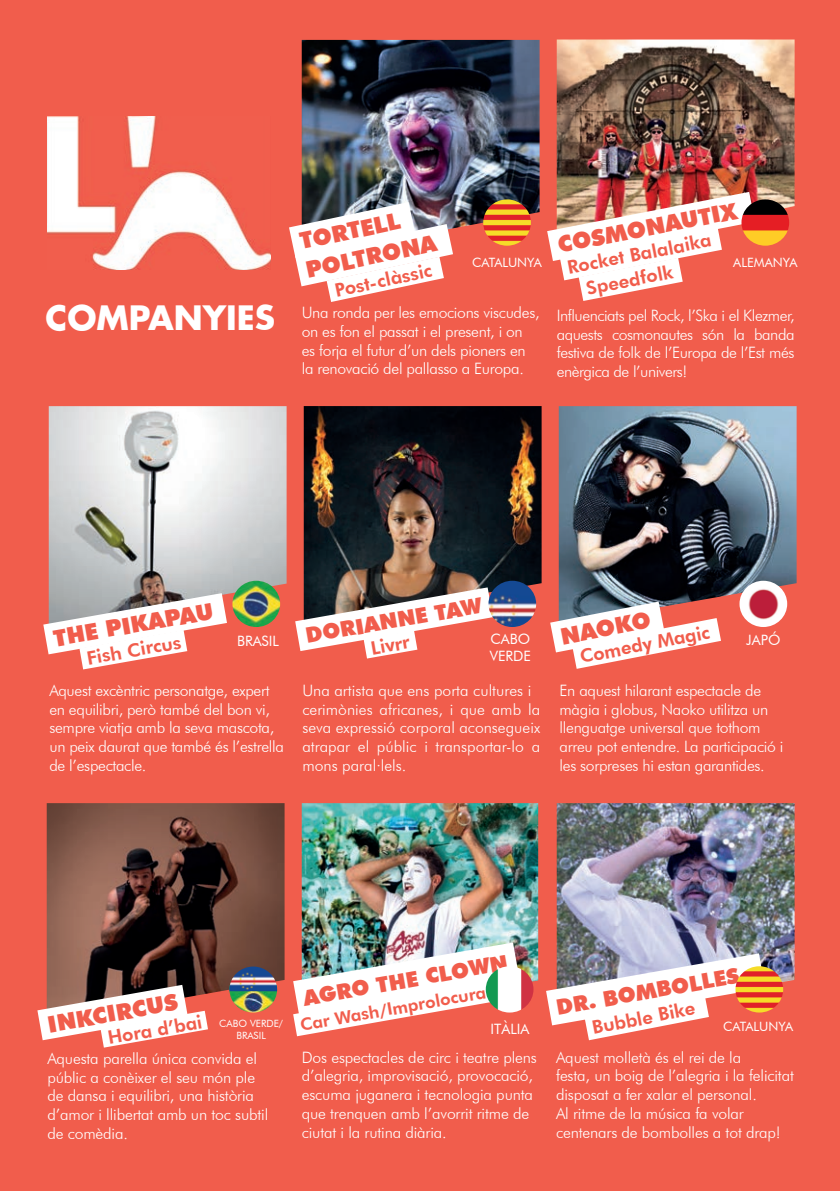
<style>
.page{position:relative;width:840px;height:1191px;background:#fff}
.page>*{position:absolute;margin:0;border:0;box-sizing:border-box;transform-origin:0 0}
.t1{font:700 32.8px "Futura";color:#fff}
.t2{font:900 22.8px/29.4px "Futura BT";color:#f15d4c}
.t3{font:900 21.4px "Futura BT";color:#f15d4c}
.t4{font:800 18.6px "Futura BT";color:#f15d4c}
.t5{font:800 17.2px "Futura BT";color:#f15d4c}
.t6{font:300 15.8px/18.8px "Futura BT";letter-spacing:-.01em;color:#fff}
.t7{font:14.2px/17.2px "Futura BT";color:#fff}
.t8{font:12.8px "Futura BT";color:#fff}
.t9{font:10px/12px "Futura BT";color:#fff;text-align:center}
</style>
<div class="page">
<div style="left:0;top:0;width:839px;height:1190px;background:#f15d4c"></div>
<img style="left:48px;top:116px;width:223px;height:153px">
<img style="left:301px;top:40px;width:238px;height:189px">
<img style="left:49px;top:406px;width:237px;height:200px">
<img style="left:556px;top:39px;width:238px;height:190px">
<img style="left:303px;top:406px;width:238px;height:200px">
<img style="left:558px;top:406px;width:238px;height:205px">
<img style="left:47px;top:803px;width:237px;height:210px">
<img style="left:301px;top:803px;width:237px;height:190px">
<img style="left:556px;top:803px;width:238px;height:193px">
<svg style="left:289px;top:202px;width:164px;height:100px"></svg>
<svg style="left:43px;top:593px;width:184px;height:76px"></svg>
<svg style="left:295px;top:587px;width:193px;height:71px"></svg>
<svg style="left:550px;top:601px;width:170px;height:68px"></svg>
<svg style="left:37px;top:984px;width:171px;height:63px"></svg>
<img style="left:293px;top:942px;width:226px;height:94px">
<img style="left:483px;top:199px;width:47px;height:47px">
<img style="left:754px;top:199px;width:34px;height:47px">
<img style="left:232px;top:581px;width:48px;height:46px">
<img style="left:488px;top:581px;width:48px;height:46px">
<img style="left:739px;top:581px;width:47px;height:46px">
<img style="left:229px;top:991px;width:48px;height:21px">
<img style="left:229px;top:966px;width:48px;height:25px">
<img style="left:485px;top:966px;width:48px;height:46px">
<img style="left:764px;top:966px;width:18px;height:46px">
<svg style="left:547px;top:192px;width:207px;height:109px"></svg>
<svg style="left:546px;top:953px;width:218px;height:87px"></svg>
<h1 class="t1" style="left:46px;top:294px;width:231px">COMPANYIES</h1>
<h2 class="t2" style="left:297px;top:227px;width:135px;rotate:-12deg">TORTELL<br>POLTRONA</h2>
<h2 class="t2" style="left:554px;top:230px;width:183px;rotate:-11deg">COSMONAUTIX</h2>
<p class="t4" style="left:565px;top:256px;width:148px;rotate:-11deg">Rocket Balalaika</p>
<p class="t8" style="left:472px;top:255px;width:71px">CATALUNYA</p>
<p class="t8" style="left:732px;top:255px;width:66px">ALEMANYA</p>
<p class="t4" style="left:584px;top:277px;width:89px;rotate:-11deg">Speedfolk</p>
<p class="t4" style="left:332px;top:279px;width:100px;rotate:-12deg">Post-clàssic</p>
<p class="t6" style="left:301px;top:303px;width:239px">Una ronda per les emocions viscudes, on es fon el passat i el present, i on es forja el futur d’un dels pioners en la renovació del pallasso a Europa.</p>
<p class="t6" style="left:556px;top:306px;width:239px;text-align:justify">Influenciats pel Rock, l’Ska i el Klezmer, aquests cosmonautes són la banda festiva de folk de l’Europa de l’Est més enèrgica de l’univers!</p>
<h2 class="t2" style="left:51px;top:624px;width:163px;rotate:-10deg">THE PIKAPAU</h2>
<h3 class="t3" style="left:303px;top:623px;width:180px;rotate:-10deg">DORIANNE TAW</h3>
<h2 class="t2" style="left:557px;top:622px;width:93px;rotate:-11deg">NAOKO</h2>
<p class="t4" style="left:577px;top:645px;width:133px;rotate:-11deg">Comedy Magic</p>
<p class="t7" style="left:237px;top:632px;width:44px">BRASIL</p>
<p class="t7" style="left:489px;top:630px;width:43px">CABO<br>VERDE</p>
<p class="t7" style="left:745px;top:631px;width:36px">JAPÓ</p>
<p class="t4" style="left:85px;top:647px;width:97px;rotate:-10deg">Fish Circus</p>
<p class="t4" style="left:369px;top:637px;width:41px;rotate:-10deg">Livrr</p>
<p class="t6" style="left:49px;top:680px;width:236px">Aquest excèntric personatge, expert en equilibri, però també del bon vi, sempre viatja amb la seva mascota, un peix daurat que també és l’estrella de l’espectacle.</p>
<p class="t6" style="left:302px;top:680px;width:239px">Una artista que ens porta cultures i cerimònies africanes, i que amb la seva expressió corporal aconsegueix atrapar el públic i transportar-lo a mons paral·lels.</p>
<p class="t6" style="left:559px;top:680px;width:225px">En aquest hilarant espectacle de màgia i globus, Naoko utilitza un llenguatge universal que tothom arreu pot entendre. La participació i les sorpreses hi estan garantides.</p>
<h2 class="t2" style="left:45px;top:1009px;width:133px;rotate:-10deg">INKCIRCUS</h2>
<p class="t4" style="left:106px;top:1026px;width:97px;rotate:-10deg">Hora d’bai</p>
<p class="t9" style="left:219px;top:1017px;width:65px">CABO VERDE/<br>BRASIL</p>
<p class="t6" style="left:47px;top:1048px;width:222px">Aquesta parella única convida el públic a conèixer el seu món ple de dansa i equilibri, una història d’amor i llibertat amb un toc subtil de comèdia.</p>
<h3 class="t3" style="left:301px;top:985px;width:208px;rotate:-10deg">AGRO THE CLOWN</h3>
<p class="t5" style="left:298px;top:1014px;width:190px;rotate:-10deg">Car Wash/Improlocura</p>
<p class="t7" style="left:490px;top:1020px;width:40px">ITÀLIA</p>
<p class="t6" style="left:301px;top:1047px;width:236px">Dos espectacles de circ i teatre plens d’alegria, improvisació, provocació, escuma juganera i tecnologia punta que trenquen amb l’avorrit ritme de ciutat i la rutina diària.</p>
<h3 class="t3" style="left:554px;top:994px;width:187px;rotate:-10deg">DR. BOMBOLLES</h3>
<p class="t8" style="left:722px;top:1018px;width:71px">CATALUNYA</p>
<p class="t4" style="left:590px;top:1016px;width:106px;rotate:-11deg">Bubble Bike</p>
<p class="t6" style="left:555px;top:1047px;width:239px">Aquest molletà és el rei de la<br>festa, un boig de l’alegria i la felicitat disposat a fer xalar el personal.<br>Al ritme de la música fa volar centenars de bombolles a tot drap!</p>
</div>
